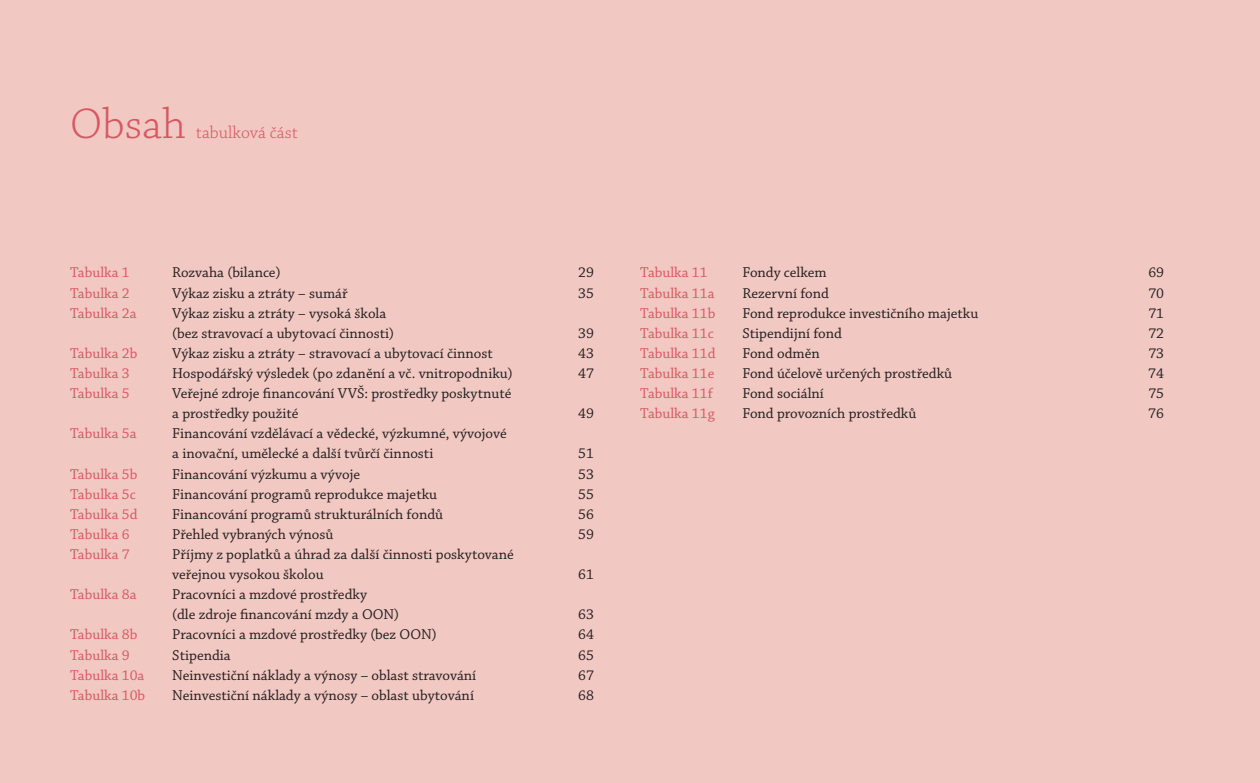
<style>
.page{position:relative;width:1260px;height:783px;background:#fff}
.page>*{position:absolute;margin:0;border:0;box-sizing:border-box;transform-origin:0 0}
.T1{font:300 45px "Chaparral Pro";letter-spacing:.005em;color:#d75862}
.T1-2{font:300 18px "Chaparral Pro";color:#d75862}
.Obsah{font:15px/20.1px "Chaparral Pro";color:#231f20}
.Obsah-2{font:15px "Chaparral Pro";color:#d75862}
</style>
<div class="page">
<div style="left:0;top:0;width:1259px;height:782px;background:#f2c8c2"></div>
<p class="T1" style="left:70px;top:99px;width:117px">Obsah</p>
<p class="T1-2" style="left:196px;top:122px;width:103px">tabulková část</p>
<p class="Obsah-2" style="left:70px;top:264px;width:61px">Tabulka 1</p>
<p class="Obsah" style="left:172px;top:263px;width:110px">Rozvaha (bilance)</p>
<p class="Obsah" style="left:578px;top:263px;width:17px">29</p>
<p class="Obsah-2" style="left:70px;top:284px;width:61px">Tabulka 2</p>
<p class="Obsah" style="left:172px;top:283px;width:177px">Výkaz zisku a ztráty – sumář</p>
<p class="Obsah" style="left:578px;top:283px;width:17px">35</p>
<p class="Obsah-2" style="left:70px;top:304px;width:68px">Tabulka 2a</p>
<p class="Obsah" style="left:172px;top:303px;width:223px">Výkaz zisku a ztráty – vysoká škola (bez stravovací a ubytovací činnosti)</p>
<p class="Obsah" style="left:578px;top:323px;width:17px">39</p>
<p class="Obsah-2" style="left:70px;top:345px;width:69px">Tabulka 2b</p>
<p class="Obsah" style="left:172px;top:343px;width:322px">Výkaz zisku a ztráty – stravovací a ubytovací činnost</p>
<p class="Obsah" style="left:578px;top:343px;width:17px">43</p>
<p class="Obsah-2" style="left:70px;top:365px;width:61px">Tabulka 3</p>
<p class="Obsah" style="left:172px;top:364px;width:342px">Hospodářský výsledek (po zdanění a vč. vnitropodniku)</p>
<p class="Obsah" style="left:578px;top:364px;width:17px">47</p>
<p class="Obsah-2" style="left:70px;top:385px;width:61px">Tabulka 5</p>
<p class="Obsah" style="left:172px;top:384px;width:340px">Veřejné zdroje financování VVŠ: prostředky poskytnuté</p>
<p class="Obsah" style="left:172px;top:404px;width:128px">a prostředky použité</p>
<p class="Obsah" style="left:578px;top:404px;width:17px">49</p>
<p class="Obsah-2" style="left:70px;top:425px;width:68px">Tabulka 5a</p>
<p class="Obsah" style="left:172px;top:424px;width:336px">Financování vzdělávací a vědecké, výzkumné, vývojové</p>
<p class="Obsah" style="left:172px;top:444px;width:262px">a inovační, umělecké a další tvůrčí činnosti</p>
<p class="Obsah" style="left:578px;top:444px;width:17px">51</p>
<p class="Obsah-2" style="left:70px;top:465px;width:69px">Tabulka 5b</p>
<p class="Obsah" style="left:172px;top:464px;width:189px">Financování výzkumu a vývoje</p>
<p class="Obsah" style="left:578px;top:464px;width:17px">53</p>
<p class="Obsah-2" style="left:70px;top:485px;width:67px">Tabulka 5c</p>
<p class="Obsah" style="left:172px;top:484px;width:266px">Financování programů reprodukce majetku</p>
<p class="Obsah" style="left:578px;top:484px;width:17px">55</p>
<p class="Obsah-2" style="left:70px;top:505px;width:69px">Tabulka 5d</p>
<p class="Obsah" style="left:172px;top:504px;width:272px">Financování programů strukturálních fondů</p>
<p class="Obsah" style="left:578px;top:504px;width:17px">56</p>
<p class="Obsah-2" style="left:70px;top:525px;width:61px">Tabulka 6</p>
<p class="Obsah" style="left:172px;top:524px;width:163px">Přehled vybraných výnosů</p>
<p class="Obsah" style="left:578px;top:524px;width:17px">59</p>
<p class="Obsah-2" style="left:70px;top:546px;width:61px">Tabulka 7</p>
<p class="Obsah" style="left:172px;top:544px;width:343px">Příjmy z poplatků a úhrad za další činnosti poskytované</p>
<p class="Obsah" style="left:172px;top:565px;width:153px">veřejnou vysokou školou</p>
<p class="Obsah" style="left:578px;top:565px;width:17px">61</p>
<p class="Obsah-2" style="left:70px;top:586px;width:68px">Tabulka 8a</p>
<p class="Obsah" style="left:172px;top:585px;width:196px">Pracovníci a mzdové prostředky</p>
<p class="Obsah" style="left:172px;top:605px;width:228px">(dle zdroje financování mzdy a OON)</p>
<p class="Obsah" style="left:578px;top:605px;width:17px">63</p>
<p class="Obsah-2" style="left:70px;top:626px;width:69px">Tabulka 8b</p>
<p class="Obsah" style="left:172px;top:625px;width:266px">Pracovníci a mzdové prostředky (bez OON)</p>
<p class="Obsah" style="left:578px;top:625px;width:17px">64</p>
<p class="Obsah-2" style="left:70px;top:646px;width:61px">Tabulka 9</p>
<p class="Obsah" style="left:172px;top:645px;width:60px">Stipendia</p>
<p class="Obsah" style="left:578px;top:645px;width:17px">65</p>
<p class="Obsah-2" style="left:70px;top:666px;width:76px">Tabulka 10a</p>
<p class="Obsah" style="left:172px;top:665px;width:305px">Neinvestiční náklady a výnosy – oblast stravování</p>
<p class="Obsah" style="left:578px;top:665px;width:17px">67</p>
<p class="Obsah-2" style="left:70px;top:686px;width:77px">Tabulka 10b</p>
<p class="Obsah" style="left:172px;top:685px;width:303px">Neinvestiční náklady a výnosy – oblast ubytování</p>
<p class="Obsah" style="left:578px;top:685px;width:17px">68</p>
<p class="Obsah-2" style="left:640px;top:264px;width:69px">Tabulka 11</p>
<p class="Obsah" style="left:742px;top:263px;width:86px">Fondy celkem</p>
<p class="Obsah" style="left:1148px;top:263px;width:17px">69</p>
<p class="Obsah-2" style="left:640px;top:284px;width:76px">Tabulka 11a</p>
<p class="Obsah" style="left:742px;top:283px;width:88px">Rezervní fond</p>
<p class="Obsah" style="left:1148px;top:283px;width:17px">70</p>
<p class="Obsah-2" style="left:640px;top:304px;width:77px">Tabulka 11b</p>
<p class="Obsah" style="left:742px;top:303px;width:237px">Fond reprodukce investičního majetku</p>
<p class="Obsah" style="left:1148px;top:303px;width:17px">71</p>
<p class="Obsah-2" style="left:640px;top:324px;width:75px">Tabulka 11c</p>
<p class="Obsah" style="left:742px;top:323px;width:101px">Stipendijní fond</p>
<p class="Obsah" style="left:1148px;top:323px;width:17px">72</p>
<p class="Obsah-2" style="left:640px;top:345px;width:77px">Tabulka 11d</p>
<p class="Obsah" style="left:742px;top:343px;width:79px">Fond odměn</p>
<p class="Obsah" style="left:1148px;top:343px;width:17px">73</p>
<p class="Obsah-2" style="left:640px;top:365px;width:76px">Tabulka 11e</p>
<p class="Obsah" style="left:742px;top:364px;width:211px">Fond účelově určených prostředků</p>
<p class="Obsah" style="left:1148px;top:364px;width:17px">74</p>
<p class="Obsah-2" style="left:640px;top:385px;width:74px">Tabulka 11f</p>
<p class="Obsah" style="left:742px;top:384px;width:83px">Fond sociální</p>
<p class="Obsah" style="left:1148px;top:384px;width:17px">75</p>
<p class="Obsah-2" style="left:640px;top:405px;width:76px">Tabulka 11g</p>
<p class="Obsah" style="left:742px;top:404px;width:175px">Fond provozních prostředků</p>
<p class="Obsah" style="left:1148px;top:404px;width:17px">76</p>
</div>
